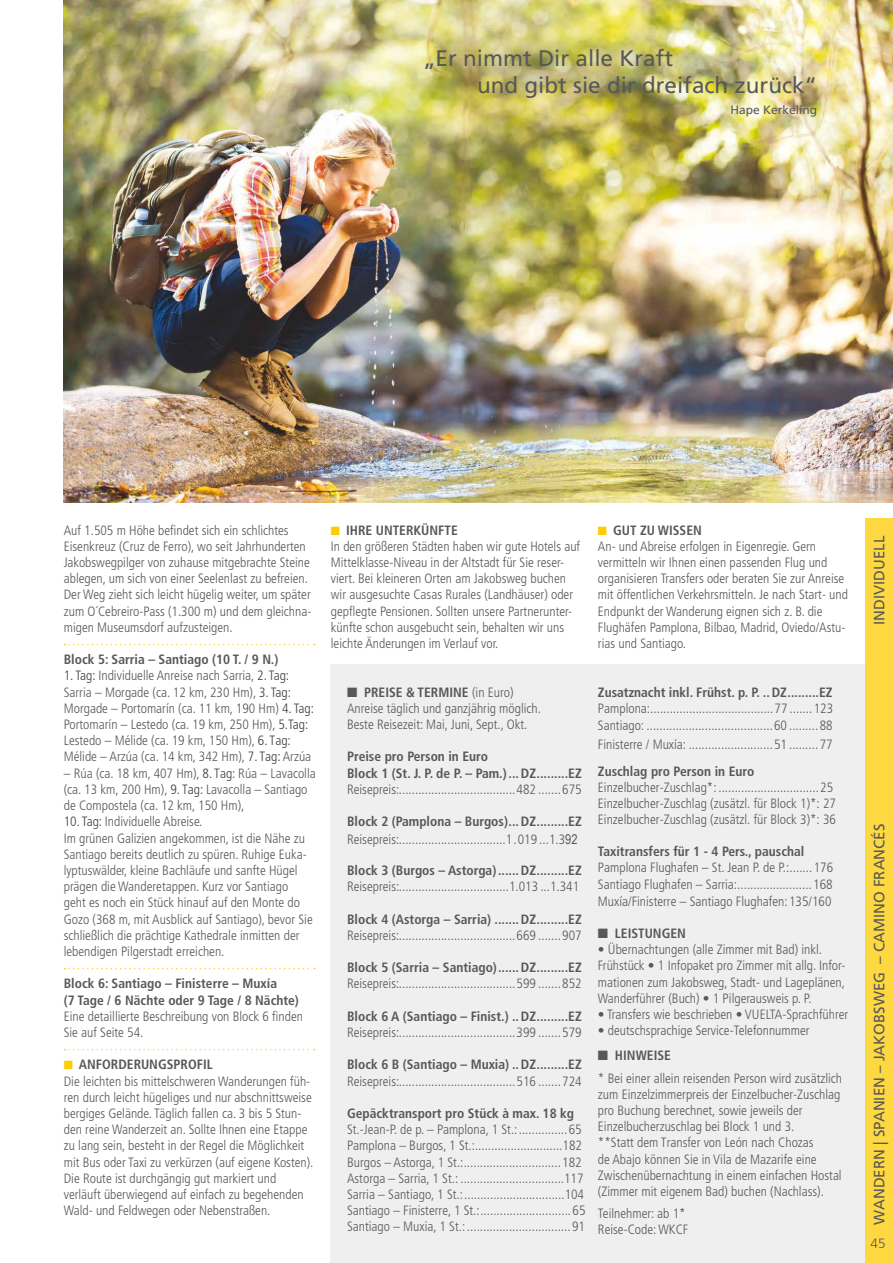
<style>
.page{position:relative;width:893px;height:1263px;background:#fff}
.page>*{position:absolute;margin:0;border:0;box-sizing:border-box;transform-origin:0 0}
.t1{font:22.5px/27px "Frutiger LT Std";color:#58585a}
.t2{font:15px "Frutiger LT Std";color:#58585a}
.t3{font:300 condensed 13.5px/16.2px "Frutiger LT Std";color:#58585a}
.t4{font:700 condensed 13.5px/16.2px "Frutiger LT Std";color:#58585a}
.t5{font:300 13.5px "Frutiger LT Std";color:#58585a}
.t6{font:12px "Frutiger LT Std";color:#58585a}
.s1{color:#3e3d40}
.s2{color:#fecc00}
.s3{font-weight:700}
.s4{font-family:"Arial Narrow";font-weight:400;font-stretch:normal}
</style>
<div class="page">
<div style="left:865px;top:518px;width:28px;height:745px;background:#fed840"></div>
<div style="left:331px;top:664px;width:534px;height:599px;background:#efeff0"></div>
<svg style="left:65px;top:644px;width:250px;height:1px"></svg>
<svg style="left:65px;top:968px;width:250px;height:1px"></svg>
<svg style="left:65px;top:1049px;width:250px;height:1px"></svg>
<img style="left:64px;top:0;width:829px;height:502px">
<h1 class="t1" style="left:477px;top:44px;width:342px;text-indent:-54px">„Er nimmt Dir alle Kraft<br>und gibt sie dir dreifach zurück“</h1>
<p class="t6" style="left:730px;top:102px;width:88px">Hape Kerkeling</p>
<p class="t3" style="left:64px;top:522px;width:249px">Auf 1.505 m Höhe befindet sich ein schlichtes Eisenkreuz (Cruz de Ferro), wo seit Jahrhunderten Jakobswegpilger von zuhause mitgebrachte Steine ablegen, um sich von einer Seelenlast zu befreien.<br>Der Weg zieht sich leicht hügelig weiter, um später zum O´Cebreiro-Pass (1.300 m) und dem gleichna&shy;migen Museumsdorf aufzusteigen.</p>
<p class="t4" style="left:64px;top:651px;width:216px">Block 5: Sarria – Santiago (10 T. / 9 N.)</p>
<p class="t3" style="left:64px;top:668px;width:252px"><span class="s1">1. Tag:</span> Individuelle Anreise nach Sarria, <span class="s1">2. Tag:<br></span>Sarria – Morgade (ca. 12 km, 230 Hm), <span class="s1">3. Tag:<br></span>Morgade – Portomarín (ca. 11 km, 190 Hm) <span class="s1">4. Tag:<br></span>Portomarín – Lestedo (ca. 19 km, 250 Hm), <span class="s1">5.Tag:<br></span>Lestedo – Mélide (ca. 19 km, 150 Hm), <span class="s1">6. Tag:<br></span>Mélide – Arzúa (ca. 14 km, 342 Hm), <span class="s1">7. Tag:</span> Arzúa</p>
<p class="t3" style="left:64px;top:765px;width:253px">– Rúa (ca. 18 km, 407 Hm), <span class="s1">8. Tag:</span> Rúa – Lavacolla (ca. 13 km, 200 Hm), <span class="s1">9. Tag:</span> Lavacolla – Santiago de Compostela (ca. 12 km, 150 Hm),</p>
<p class="t3" style="left:64px;top:814px;width:250px"><span class="s1">10. Tag:</span> Individuelle Abreise.<br>Im grünen Galizien angekommen, ist die Nähe zu Santiago bereits deutlich zu spüren. Ruhige Euka&shy;lyptuswälder, kleine Bachläufe und sanfte Hügel prägen die Wanderetappen. Kurz vor Santiago geht es noch ein Stück hinauf auf den Monte do Gozo (368 m, mit Ausblick auf Santiago), bevor Sie schließlich die prächtige Kathedrale inmitten der lebendigen Pilgerstadt erreichen.</p>
<p class="t4" style="left:64px;top:975px;width:237px">Block 6: Santiago – Finisterre – Muxía<br>(7 Tage / 6 Nächte oder 9 Tage / 8 Nächte)</p>
<p class="t3" style="left:64px;top:1008px;width:241px">Eine detaillierte Beschreibung von Block 6 finden<br>Sie auf Seite 54.</p>
<p class="t3" style="left:64px;top:1057px;width:251px"><span class="s2">■</span> <span class="s3">ANFORDERUNGSPROFIL<br></span>Die leichten bis mittelschweren Wanderungen füh&shy;ren durch leicht hügeliges und nur abschnittsweise bergiges Gelände. Täglich fallen ca. 3 bis 5 Stun&shy;den reine Wanderzeit an. Sollte Ihnen eine Etappe zu lang sein, besteht in der Regel die Möglichkeit mit Bus oder Taxi zu verkürzen (auf eigene Kosten).<br>Die Route ist durchgängig gut markiert und verläuft überwiegend auf einfach zu begehenden Wald- und Feldwegen oder Nebenstraßen.</p>
<p class="t3" style="left:331px;top:522px;width:251px"><span class="s2">■</span> <span class="s3">IHRE UNTERKÜNFTE<br></span>In den größeren Städten haben wir gute Hotels auf Mittelklasse-Niveau in der Altstadt für Sie reser&shy;viert. Bei kleineren Orten am Jakobsweg buchen wir ausgesuchte Casas Rurales (Landhäuser) oder gepflegte Pensionen. Sollten unsere Partnerunter&shy;künfte schon ausgebucht sein, behalten wir uns leichte Änderungen im Verlauf vor.</p>
<p class="t3" style="left:598px;top:522px;width:252px"><span class="s2">■</span> <span class="s3">GUT ZU WISSEN<br></span>An- und Abreise erfolgen in Eigenregie. Gern vermitteln wir Ihnen einen passenden Flug und organisieren Transfers oder beraten Sie zur Anreise mit öffentlichen Verkehrsmitteln. Je nach Start- und Endpunkt der Wanderung eignen sich z. B. die Flughäfen Pamplona, Bilbao, Madrid, Oviedo/Astu&shy;rias und Santiago.</p>
<p class="t4" style="left:598px;top:684px;width:236px">Zusatznacht inkl. Frühst. p. P. ..DZ.........EZ</p>
<p class="t3" style="left:598px;top:700px;width:237px;line-height:17.4px">Pamplona: ......................................77 .......123<br>Santiago: .......................................60 .........88</p>
<p class="t3" style="left:598px;top:737px;width:236px">Finisterre / Muxía: ..........................51 .........77</p>
<p class="t4" style="left:598px;top:763px;width:158px">Zuschlag pro Person in Euro</p>
<p class="t3" style="left:598px;top:779px;width:240px">Einzelbucher-Zuschlag*: ...............................25<br>Einzelbucher-Zuschlag (zusätzl. für Block 1)*: 27<br>Einzelbucher-Zuschlag (zusätzl. für Block 3)*: 36</p>
<p class="t4" style="left:598px;top:843px;width:208px">Taxitransfers für 1 - 4 Pers., pauschal</p>
<p class="t3" style="left:598px;top:859px;width:237px;line-height:16.8px;text-align:justify">Pamplona Flughafen – St. Jean P. de P.: .......176<br>Santiago Flughafen – Sarria:.......................168<br>Muxía/Finisterre – Santiago Flughafen: 135/160</p>
<p class="t4" style="left:598px;top:925px;width:90px">■ LEISTUNGEN</p>
<p class="t3" style="left:598px;top:941px;width:249px">• Übernachtungen (alle Zimmer mit Bad) inkl.<br>Frühstück • 1 Infopaket pro Zimmer mit allg. Infor&shy;mationen zum Jakobsweg, Stadt- und Lageplänen, Wanderführer (Buch) • 1 Pilgerausweis p. P.</p>
<p class="t3" style="left:598px;top:1006px;width:252px">• Transfers wie beschrieben • VUELTA-Sprachführer</p>
<p class="t3" style="left:598px;top:1022px;width:213px">• deutschsprachige Service-Telefonnummer</p>
<p class="t3" style="left:598px;top:1044px;width:246px;line-height:22.6px">■ <span class="s3">HINWEISE<br></span>* Bei einer allein reisenden Person wird zusätzlich</p>
<p class="t3" style="left:598px;top:1086px;width:245px">zum Einzelzimmerpreis der Einzelbucher-Zuschlag pro Buchung berechnet, sowie jeweils der Einzelbucherzuschlag bei Block 1 und 3.<br>**Statt dem Transfer von León nach Chozas<br>de Abajo können Sie in Vila de Mazarife eine Zwischenübernachtung in einem einfachen Hostal (Zimmer mit eigenem Bad) buchen (Nachlass).</p>
<p class="t3" style="left:598px;top:1205px;width:92px">Teilnehmer: ab 1*<br>Reise-Code: WKCF</p>
<p class="t3" style="left:347px;top:684px;width:195px">■ <span class="s3">PREISE &amp; TERMINE</span> (in Euro)<br>Anreise täglich und ganzjährig möglich.<br>Beste Reisezeit: Mai, Juni, Sept., Okt.</p>
<p class="t4" style="left:347px;top:749px;width:236px">Preise pro Person in Euro<br>Block 1 (St. J. P. de P. – Pam.)...DZ.........EZ</p>
<p class="t3" style="left:347px;top:781px;width:236px">Reisepreis: ....................................482 .......675</p>
<p class="t3" style="left:347px;top:813px;width:236px;line-height:17.2px"><span class="s3">Block 2 (Pamplona – Burgos)...DZ.........EZ<br></span>Reisepreis: .................................1.019 ...1.3<span class="s4">92</span></p>
<p class="t4" style="left:347px;top:862px;width:236px">Block 3 (Burgos – Astorga)......DZ.........EZ</p>
<p class="t3" style="left:347px;top:878px;width:234px">Reisepreis: ..................................1.013 ...1.341</p>
<p class="t4" style="left:347px;top:911px;width:236px">Block 4 (Astorga – Sarria) .......DZ.........EZ</p>
<p class="t3" style="left:347px;top:927px;width:236px">Reisepreis: ....................................669 .......907</p>
<p class="t4" style="left:347px;top:959px;width:236px">Block 5 (Sarria – Santiago)......DZ.........EZ</p>
<p class="t3" style="left:347px;top:976px;width:236px">Reisepreis: ....................................599 .......852</p>
<p class="t4" style="left:347px;top:1008px;width:236px">Block 6 A (Santiago – Finist.) ..DZ.........EZ</p>
<p class="t3" style="left:347px;top:1024px;width:236px">Reisepreis: ....................................399 .......579</p>
<p class="t4" style="left:347px;top:1056px;width:236px">Block 6 B (Santiago – Muxia) ..DZ.........EZ</p>
<p class="t3" style="left:347px;top:1073px;width:236px">Reisepreis: ....................................516 .......724</p>
<p class="t4" style="left:347px;top:1105px;width:229px">Gepäcktransport pro Stück à max. 18 kg</p>
<p class="t3" style="left:347px;top:1121px;width:240px">St.-Jean-P. de p. – Pamplona, 1 St.:...............65<br>Pamplona – Burgos, 1 St.:...........................182<br>Burgos – Astorga, 1 St.: ..............................182<br>Astorga – Sarria, 1 St.: ................................117<br>Sarria – Santiago, 1 St.: ...............................104<br>Santiago – Finisterre, 1 St.: ............................65<br>Santiago – Muxia, 1 St.: ................................91</p>
<p class="t2" style="left:870px;top:625px;width:91px;rotate:-90deg">INDIVIDUELL</p>
<p class="t2" style="left:870px;top:1225px;width:402px;rotate:-90deg">WANDERN | SPANIEN – JAKOBSWEG – CAMINO FRANCÉS</p>
<p class="t5" style="left:871px;top:1235px;width:17px">45</p>
</div>
